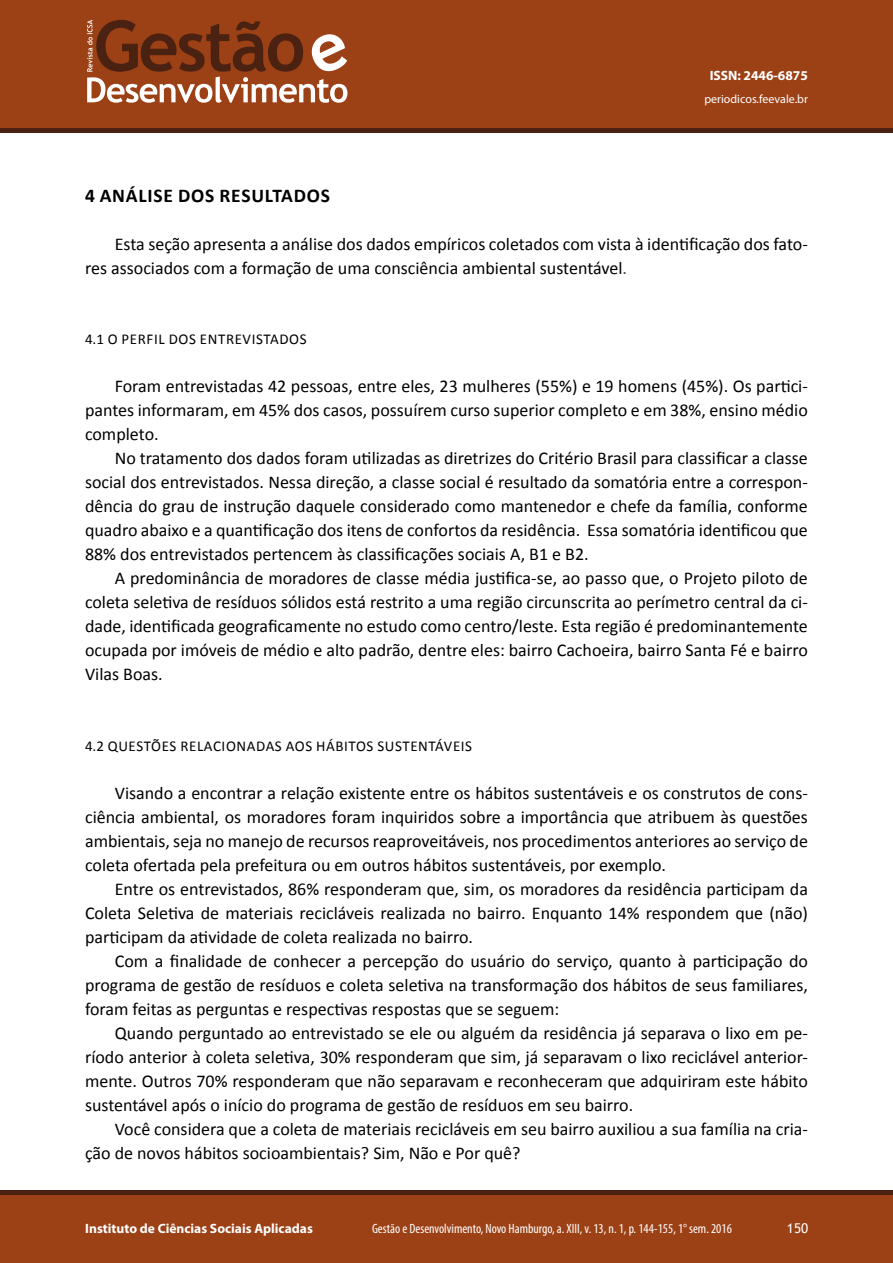
<style>
.page{position:relative;width:893px;height:1263px;background:#fff}
.page>*{position:absolute;margin:0;border:0;box-sizing:border-box;transform-origin:0 0}
.t1{font:700 19.5px "Calibri";letter-spacing:.04em;color:#000}
.t2{font:18px/24px "Calibri";color:#000;text-align:justify}
.t3{font:15px "Calibri";letter-spacing:.04em;color:#000}
.t4{font:condensed 13.5px "Myriad Pro";color:#fff}
.t5{font:700 13.5px "Myriad Pro";color:#fff}
.t6{font:13.5px "Trebuchet MS";color:#fff}
.t7{font:12px "Myriad Pro";color:#fff}
.s1{color:#444}
</style>
<div class="page">
<div style="left:0;top:0;width:893px;height:129px;background:#9c4116"></div>
<svg style="left:87px;top:20px;width:260px;height:83px"></svg>
<div style="left:0;top:1193px;width:893px;height:70px;background:#9c4116"></div>
<div style="left:0;top:1190px;width:893px;height:5px;background:#4b2112"></div>
<hr style="left:0;top:129px;width:893px;height:4px;background:#4b2112">
<p class="t5" style="left:710px;top:67px;width:100px">ISSN: 2446-6875</p>
<p class="t7" style="left:704px;top:91px;width:105px">periodicos.feevale.br</p>
<p class="t1" style="left:85px;top:183px;width:247px">4 ANÁLISE DOS RESULTADOS</p>
<p class="t2" style="left:85px;top:232px;width:724px;text-indent:30px">Esta seção apresenta a análise dos dados empíricos coletados com vista à identificação dos fato&shy;res associados com a formação de uma consciência ambiental sustentável<span class="s1">.</span></p>
<p class="t3" style="left:85px;top:330px;width:223px">4.1 O PERFIL DOS ENTREVISTADOS</p>
<p class="t2" style="left:85px;top:374px;width:724px;text-indent:30px">Foram entrevistadas 42 pessoas, entre eles, 23 mulheres (55%) e 19 homens (45%). Os partici&shy;pantes informaram, em 45% dos casos, possuírem curso superior completo e em 38%, ensino médio completo.</p>
<p class="t2" style="left:85px;top:446px;width:724px;text-indent:30px">No tratamento dos dados foram utilizadas as diretrizes do Critério Brasil para classificar a classe social dos entrevistados. Nessa direção, a classe social é resultado da somatória entre a correspon&shy;dência do grau de instrução daquele considerado como mantenedor e chefe da família, conforme quadro abaixo e a quantificação dos itens de confortos da residência. Essa somatória identificou que 88% dos entrevistados pertencem às classificações sociais A, B1 e B2.</p>
<p class="t2" style="left:85px;top:566px;width:724px;text-indent:30px">A predominância de moradores de classe média justifica-se, ao passo que, o Projeto piloto de coleta seletiva de resíduos sólidos está restrito a uma região circunscrita ao perímetro central da ci&shy;dade, identificada geograficamente no estudo como centro/leste. Esta região é predominantemente ocupada por imóveis de médio e alto padrão, dentre eles: bairro Cachoeira, bairro Santa Fé e bairro Vilas Boas.</p>
<p class="t3" style="left:85px;top:736px;width:389px">4.2 QUESTÕES RELACIONADAS AOS HÁBITOS SUSTENTÁVEIS</p>
<p class="t2" style="left:85px;top:781px;width:724px;text-indent:30px">Visando a encontrar a relação existente entre os hábitos sustentáveis e os construtos de cons&shy;ciência ambiental, os moradores foram inquiridos sobre a importância que atribuem às questões ambientais, seja no manejo de recursos reaproveitáveis, nos procedimentos anteriores ao serviço de coleta ofertada pela prefeitura ou em outros hábitos sustentáveis, por exemplo.</p>
<p class="t2" style="left:85px;top:877px;width:724px;text-indent:30px">Entre os entrevistados, 86% responderam que, sim, os moradores da residência participam da Coleta Seletiva de materiais recicláveis realizada no bairro. Enquanto 14% respondem que (não) participam da atividade de coleta realizada no bairro.</p>
<p class="t2" style="left:85px;top:949px;width:724px;text-indent:30px">Com a finalidade de conhecer a percepção do usuário do serviço, quanto à participação do programa de gestão de resíduos e coleta seletiva na transformação dos hábitos de seus familiares, foram feitas as perguntas e respectivas respostas que se seguem:</p>
<p class="t2" style="left:85px;top:1021px;width:724px;text-indent:30px">Quando perguntado ao entrevistado se ele ou alguém da residência já separava o lixo em pe&shy;ríodo anterior à coleta seletiva, 30% responderam que sim, já separavam o lixo reciclável anterior&shy;mente. Outros 70% responderam que não separavam e reconheceram que adquiriram este hábito sustentável após o início do programa de gestão de resíduos em seu bairro.</p>
<p class="t2" style="left:85px;top:1117px;width:724px;text-indent:30px">Você considera que a coleta de materiais recicláveis em seu bairro auxiliou a sua família na cria&shy;ção de novos hábitos socioambientais? Sim, Não e Por quê?</p>
<p class="t5" style="left:85px;top:1220px;width:229px">Instituto de Ciências Sociais Aplicadas</p>
<p class="t4" style="left:372px;top:1220px;width:361px">Gestão e Desenvolvimento, Novo Hamburgo, a. XIII, v. 13, n. 1, p. 144-155, 1° sem. 2016</p>
<p class="t6" style="left:787px;top:1220px;width:23px">150</p>
</div>
